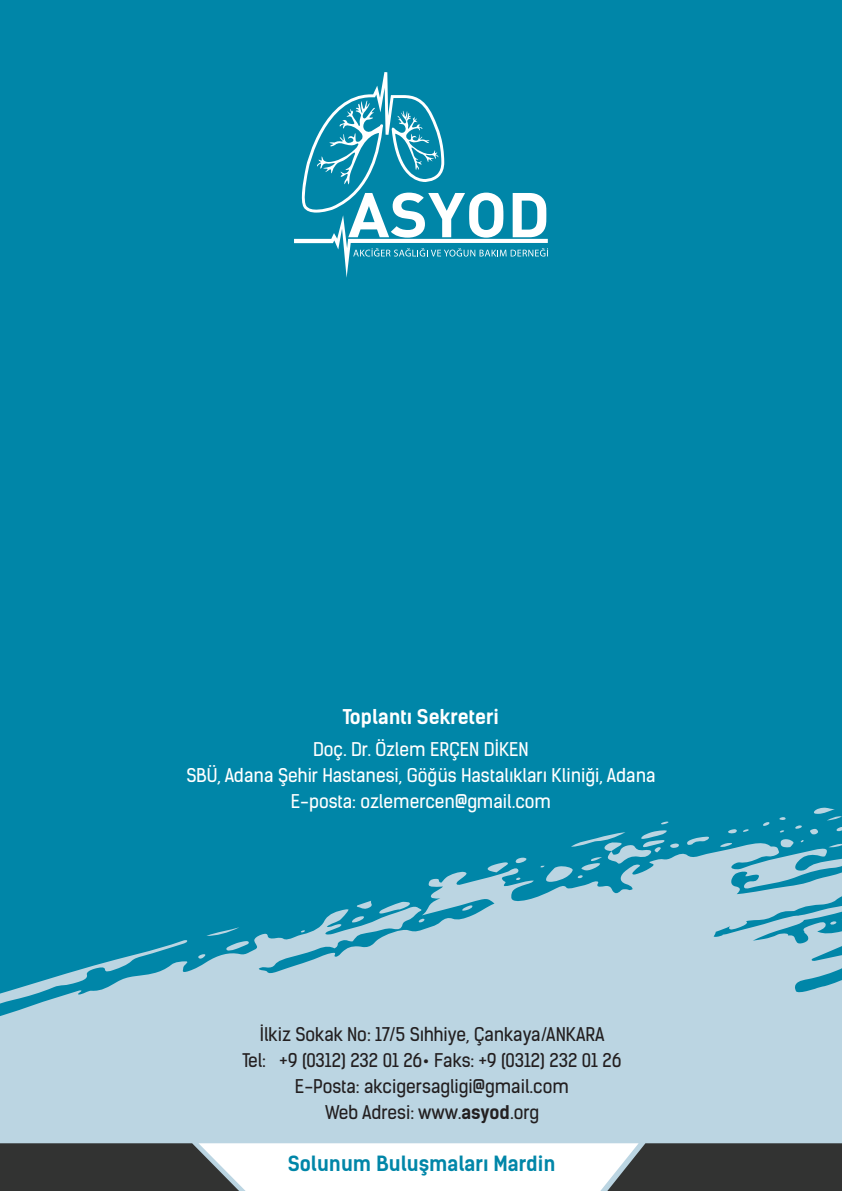
<style>
.page{position:relative;width:842px;height:1191px;background:#0086a8}
.page>*{position:absolute;margin:0;border:0;box-sizing:border-box;transform-origin:0 0}
.t1{font:700 20px "Kelson Sans";color:#0086a8}
.t2{font:700 19.4px "Kelson Sans";color:#fff}
.t3{font:18px/26px "Kelson Sans";color:#231f20;text-align:center}
.t4{font:18px/26px "Kelson Sans";color:#fff;text-align:center}
.s1{font-weight:700}
</style>
<div class="page">
<svg style="left:0;top:807px;width:842px;height:336px;fill:#bbd5e2"></svg>
<svg style="left:294px;top:72px;width:254px;height:206px"></svg>
<svg style="left:0;top:1143px;width:842px;height:48px;background:#959695"></svg>
<p class="t2" style="left:343px;top:705px;width:158px">Toplantı Sekreteri</p>
<p class="t4" style="left:186px;top:736px;width:471px">Doç. Dr. Özlem ERÇEN DİKEN<br>SBÜ, Adana Şehir Hastanesi, Göğüs Hastalıkları Kliniği, Adana<br>E-posta: ozlemercen@gmail.com</p>
<p class="t3" style="left:242px;top:1021px;width:381px">İlkiz Sokak No: 17/5 Sıhhiye, Çankaya/ANKARA<br>Tel: +9 (0312) 232 01 26• Faks: +9 (0312) 232 01 26<br>E-Posta: akcigersagligi@gmail.com<br>Web Adresi: www.<span class="s1">asyod</span>.org</p>
<p class="t1" style="left:288px;top:1151px;width:269px">Solunum Buluşmaları Mardin</p>
</div>
